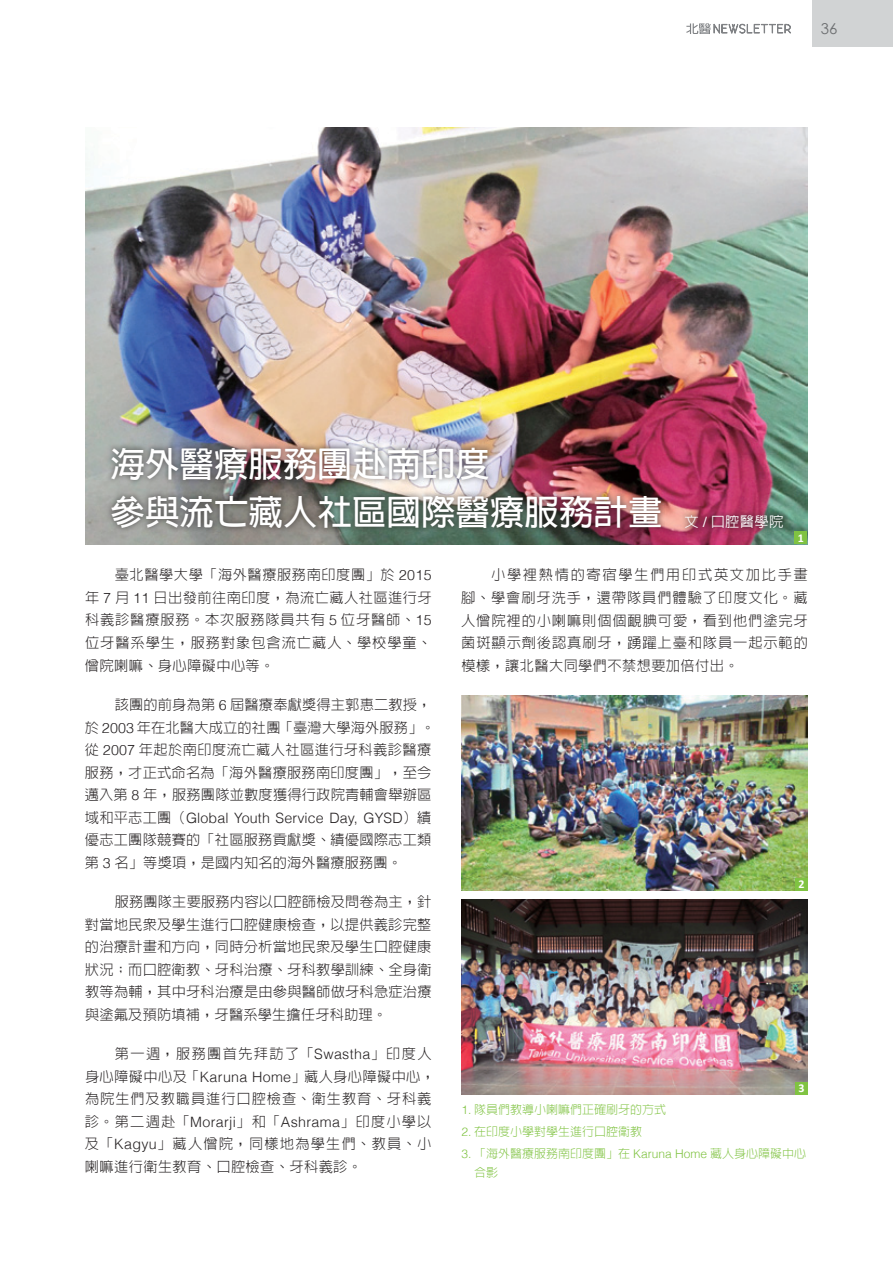
<style>
.page{position:relative;width:893px;height:1263px;background:#fff}
.page>*{position:absolute;margin:0;border:0;box-sizing:border-box;transform-origin:0 0}
.t1{font:700 34.5px/48px "AR Hei B5";color:#fff}
.t2{font:15px "Century Gothic";color:#6d6f71}
.t3{font:300 14.25px/22.5px "AR Hei B5";letter-spacing:.025em;color:#231f20;text-align:justify}
.t4{font:300 14.25px/22.5px "AR Hei B5";letter-spacing:.065em;color:#231f20}
.t5{font:300 14.25px "Helvetica";letter-spacing:.01em;color:#231f20}
.t6{font:500 14.25px "AR Hei B5";letter-spacing:.025em;color:#fff}
.t7{font:300 12px/18px "AR Hei B5";color:#80c342}
.t8{font:700 12px "Calibri";color:#fff}
.s1{font-family:"Helvetica";font-weight:400}
.s2{font-family:"Helvetica"}
.s3{font-family:"AR Hei B5"}
</style>
<div class="page">
<img style="left:85px;top:128px;width:722px;height:416px">
<img style="left:461px;top:696px;width:347px;height:195px">
<img style="left:461px;top:899px;width:347px;height:196px">
<div style="left:103px;top:439px;width:562px;height:94px;background:#231f20;opacity:.55"></div>
<div style="left:677px;top:507px;width:110px;height:26px;background:#231f20;opacity:.55"></div>
<div style="left:794px;top:531px;width:13px;height:13px;background:#80c342"></div>
<div style="left:795px;top:878px;width:13px;height:13px;background:#80c342"></div>
<div style="left:795px;top:1082px;width:13px;height:13px;background:#80c342"></div>
<div style="left:812px;top:0;width:81px;height:47px;background:#d1d3d4"></div>
<svg style="left:686px;top:23px;width:105px;height:11px"></svg>
<p class="t2" style="left:821px;top:20px;width:18px">36</p>
<h1 class="t1" style="left:111px;top:440px;width:554px">海外醫療服務團赴南印度<br>參與流亡藏人社區國際醫療服務計畫</h1>
<p class="t6" style="left:685px;top:515px;width:100px">文 <span class="s1">/</span> 口腔醫學院</p>
<p class="t8" style="left:798px;top:530px;width:8px">1</p>
<p class="t3" style="left:85px;top:564px;width:348px;text-indent:30px">臺北醫學大學「海外醫療服務南印度團」於 <span class="s2">2015</span>年 <span class="s2">7</span> 月 <span class="s2">11</span> 日出發前往南印度，為流亡藏人社區進行牙科義診醫療服務。本次服務隊員共有 <span class="s2">5</span> 位牙醫師、<span class="s2">15</span>位牙醫系學生，服務對象包含流亡藏人、學校學童、僧院喇嘛、身心障礙中心等。</p>
<p class="t3" style="left:85px;top:693px;width:352px;text-align:left;text-indent:30px">該團的前身為第 <span class="s2">6</span> 屆醫療奉獻獎得主郭惠二教授，於 <span class="s2">2003</span> 年在北醫大成立的社團「臺灣大學海外服務」。從 <span class="s2">2007</span> 年起於南印度流亡藏人社區進行牙科義診醫療服務，才正式命名為「海外醫療服務南印度團」，至今邁入第 <span class="s2">8</span> 年，服務團隊並數度獲得行政院青輔會舉辦區</p>
<p class="t5" style="left:85px;top:806px;width:348px"><span class="s3">域和平志工團（</span>Global Youth Service Day, GYSD<span class="s3">）績</span></p>
<p class="t3" style="left:85px;top:828px;width:348px">優志工團隊競賽的「社區服務貢獻獎、績優國際志工類第 <span class="s2">3</span> 名」等獎項，是國內知名的海外醫療服務團。</p>
<p class="t3" style="left:85px;top:890px;width:348px;text-indent:30px">服務團隊主要服務內容以口腔篩檢及問卷為主，針對當地民眾及學生進行口腔健康檢查，以提供義診完整的治療計畫和方向，同時分析當地民眾及學生口腔健康狀況；而口腔衛教、牙科治療、牙科教學訓練、全身衛教等為輔，其中牙科治療是由參與醫師做牙科急症治療與塗氟及預防填補，牙醫系學生擔任牙科助理。</p>
<p class="t4" style="left:85px;top:1042px;width:352px;text-indent:30px">第一週，服務團首先拜訪了「<span class="s2">Swastha</span>」印度人身心障礙中心及「<span class="s2">Karuna Home</span>」藏人身心障礙中心，為院生們及教職員進行口腔檢查、衛生教育、牙科義診。第二週赴「<span class="s2">Morarji</span>」和「<span class="s2">Ashrama</span>」印度小學以及「<span class="s2">Kagyu</span>」藏人僧院，同樣地為學生們、教員、小喇嘛進行衛生教育、口腔檢查、牙科義診。</p>
<p class="t3" style="left:461px;top:564px;width:348px;text-indent:30px">小學裡熱情的寄宿學生們用印式英文加比手畫腳、學會刷牙洗手，還帶隊員們體驗了印度文化。藏人僧院裡的小喇嘛則個個靦腆可愛，看到他們塗完牙菌斑顯示劑後認真刷牙，踴躍上臺和隊員一起示範的模樣，讓北醫大同學們不禁想要加倍付出。</p>
<p class="t8" style="left:798px;top:876px;width:8px">2</p>
<p class="t8" style="left:798px;top:1081px;width:8px">3</p>
<p class="t7" style="left:461px;top:1100px;width:206px"><span class="s2">1.</span> 隊員們教導小喇嘛們正確刷牙的方式</p>
<p class="t7" style="left:461px;top:1123px;width:182px"><span class="s2">2.</span> 在印度小學對學生進行口腔衛教</p>
<p class="t7" style="left:474px;top:1145px;width:334px;text-indent:-13px"><span class="s2">3.</span> 「海外醫療服務南印度團」在 <span class="s2">Karuna Home</span> 藏人身心障礙中心合影</p>
</div>
